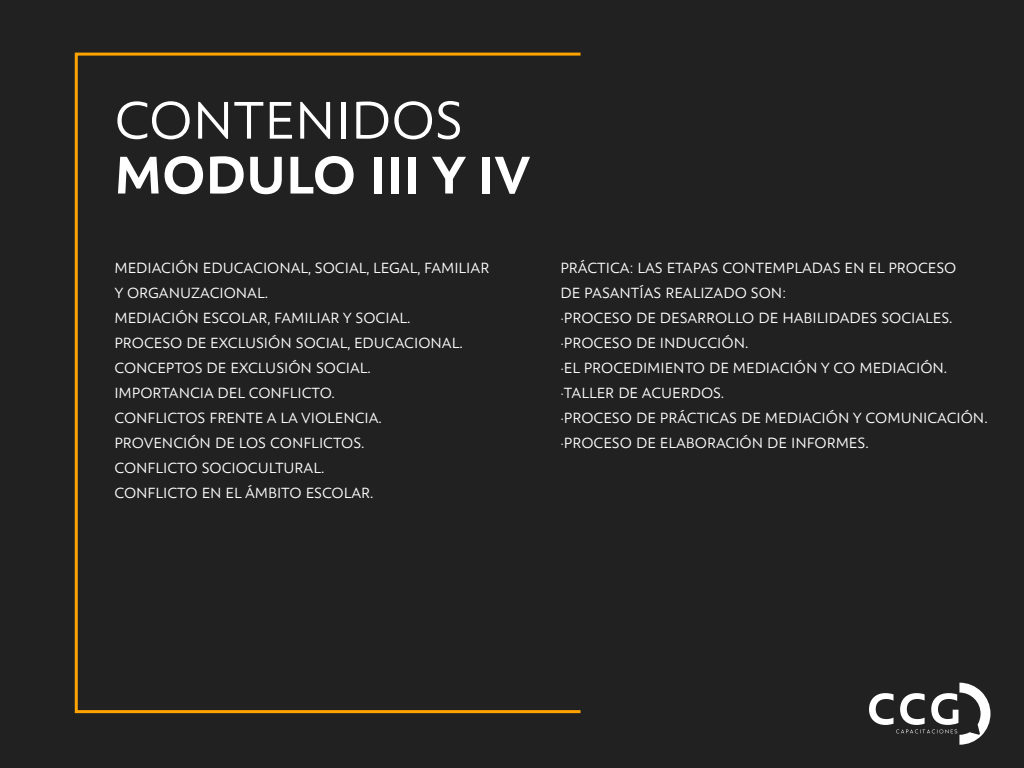
<style>
.page{position:relative;width:1024px;height:768px;background:#212121}
.page>*{position:absolute;margin:0;border:0;box-sizing:border-box;transform-origin:0 0}
.t1{font:700 61px "Rawson Pro";color:#fff}
.t2{font:61px "Rawson Pro";color:#fff}
.t3{font:17px/25px "Rawson Pro";color:#fff}
</style>
<div class="page">
<svg style="left:869px;top:683px;width:121px;height:62px"></svg>
<div style="left:75px;top:53px;width:507px;height:660px;border:3px solid #ffa300"></div>
<h1 class="t2" style="left:114px;top:87px;width:350px">CONTENIDOS</h1>
<h1 class="t1" style="left:114px;top:139px;width:417px">MODULO III Y IV</h1>
<p class="t3" style="left:114px;top:255px;width:376px">MEDIACIÓN EDUCACIONAL, SOCIAL, LEGAL, FAMILIAR Y ORGANUZACIONAL.<br>MEDIACIÓN ESCOLAR, FAMILIAR Y SOCIAL.<br>PROCESO DE EXCLUSIÓN SOCIAL, EDUCACIONAL.<br>CONCEPTOS DE EXCLUSIÓN SOCIAL.<br>IMPORTANCIA DEL CONFLICTO.<br>CONFLICTOS FRENTE A LA VIOLENCIA.<br>PROVENCIÓN DE LOS CONFLICTOS.<br>CONFLICTO SOCIOCULTURAL.<br>CONFLICTO EN EL ÁMBITO ESCOLAR.</p>
<p class="t3" style="left:560px;top:255px;width:429px">PRÁCTICA: LAS ETAPAS CONTEMPLADAS EN EL PROCESO<br>DE PASANTÍAS REALIZADO SON:<br>·PROCESO DE DESARROLLO DE HABILIDADES SOCIALES. ·PROCESO DE INDUCCIÓN.<br>·EL PROCEDIMIENTO DE MEDIACIÓN Y CO MEDIACIÓN. ·TALLER DE ACUERDOS.<br>·PROCESO DE PRÁCTICAS DE MEDIACIÓN Y COMUNICACIÓN. ·PROCESO DE ELABORACIÓN DE INFORMES.</p>
</div>
